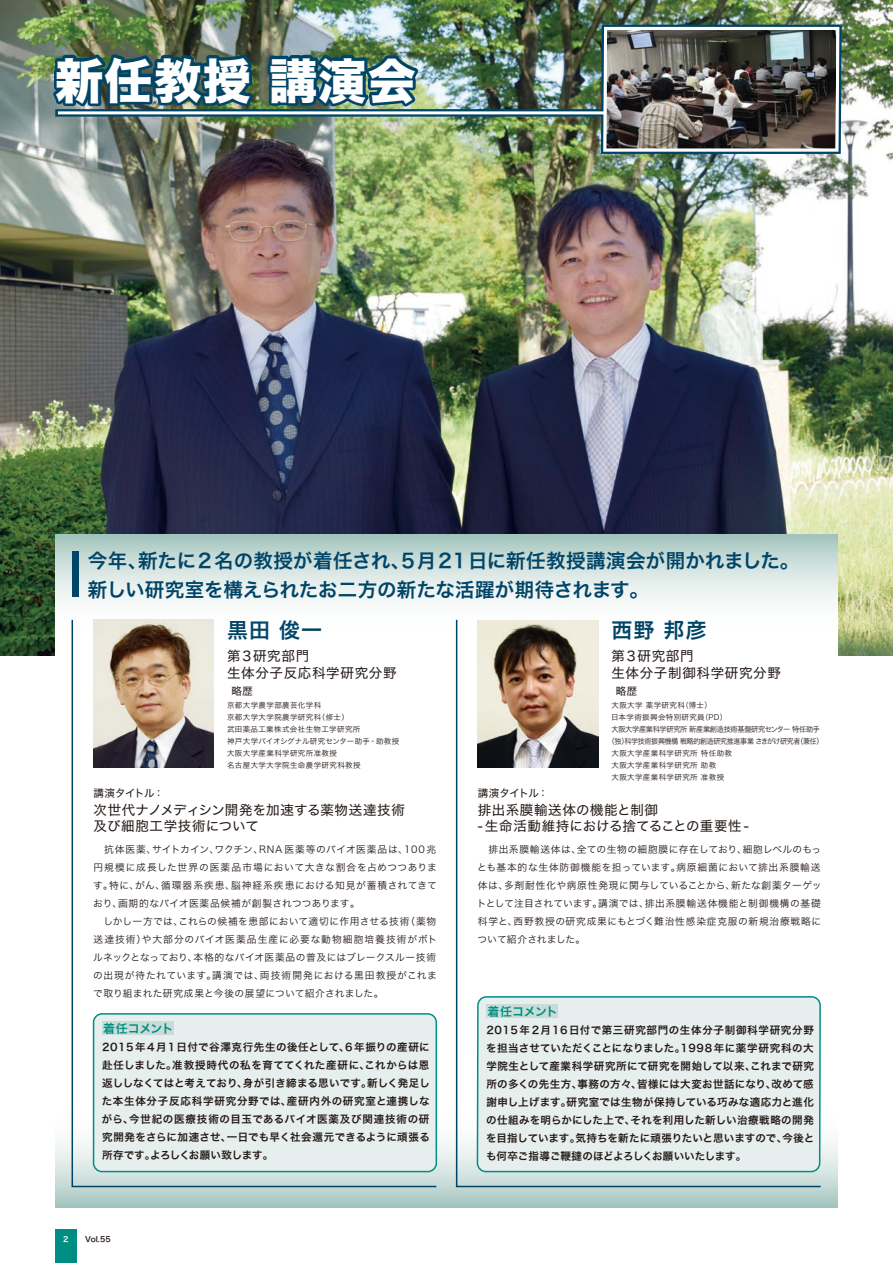
<style>
.page{position:relative;width:893px;height:1263px;background:#fff}
.page>*{position:absolute;margin:0;border:0;box-sizing:border-box;transform-origin:0 0}
.t1{font:48px "Hira Kaku Std W8";letter-spacing:.025em;color:#fff}
.t2{font:21px "Hira Kaku Std W6";letter-spacing:.05em;color:#004567}
.t3{font:19.5px/28.5px "Hira Kaku Std W6";letter-spacing:.01em;color:#004567}
.t4{font:13.5px/17.2px "Hira Kaku Std W4";letter-spacing:.05em;color:#231916}
.t5{font:13.5px/16.5px "Hira Kaku Std W4";letter-spacing:.025em;color:#231916}
.t6{font:13.5px/16.5px "Hira Kaku Std W4";letter-spacing:.015em;color:#231916}
.t7{font:12px "Hira Kaku Pro W6";letter-spacing:-.02em;color:#008e83}
.t8{font:10.5px/18px "Hira Kaku Pro W6";letter-spacing:.005em;color:#231916;text-align:justify}
.t9{font:10.5px "Hira Kaku Std W4";letter-spacing:-.025em;color:#231916}
.t10{font:9.75px/18px "Hira Kaku Pro W3";letter-spacing:.055em;color:#231916}
.t11{font:7.5px/12px "Hira Kaku Pro W3";letter-spacing:.05em;color:#231916}
.t12{font:7.5px "Hira Kaku Pro W3";letter-spacing:-.04em;color:#231916;scale:.93 1}
.t13{font:7.5px "Hira Kaku Pro W3";letter-spacing:-.045em;color:#231916;scale:.96 1}
.t14{font:7.5px "Hira Kaku Pro W6";color:#231916}
.t15{font:7.5px "Hira Kaku Pro W6";color:#fff}
</style>
<div class="page">
<div style="left:55px;top:1229px;width:22px;height:34px;background:#008e83"></div>
<img style="left:0;top:0;width:893px;height:655px">
<svg style="left:55px;top:1142px;width:783px;height:66px"></svg>
<svg style="left:55px;top:534px;width:783px;height:121px"></svg>
<svg style="left:71px;top:618px;width:367px;height:570px"></svg>
<div style="left:72px;top:551px;width:7px;height:46px;background:#004567"></div>
<svg style="left:455px;top:618px;width:367px;height:570px"></svg>
<img style="left:93px;top:620px;width:121px;height:148px">
<div style="left:94px;top:1014px;width:342px;height:157px;background:#e6efed;border-radius:9px"></div>
<div style="left:93px;top:1013px;width:344px;height:159px;border:2px solid #008e83;border-radius:9px"></div>
<div style="left:102px;top:1021px;width:71px;height:14px;background:#c9dcd8"></div>
<img style="left:476px;top:0;width:346px;height:1173px">
<div style="left:486px;top:1004px;width:72px;height:14px;background:#c9dcd8"></div>
<img style="left:48px;top:49px;width:376px;height:64px">
<svg style="left:55px;top:109px;width:542px;height:8px"></svg>
<hr style="left:58px;top:111px;width:609px;height:3px;background:#fff">
<img style="left:597px;top:21px;width:248px;height:137px">
<p class="t1" style="left:55px;top:54px;width:362px">新任教授 講演会</p>
<p class="t3" style="left:88px;top:547px;width:713px">今年、新たに2名の教授が着任され、5月21日に新任教授講演会が開かれました。新しい研究室を構えられたお二方の新たな活躍が期待されます。</p>
<p class="t2" style="left:227px;top:613px;width:97px">黒田 俊一</p>
<p class="t4" style="left:227px;top:647px;width:171px">第３研究部門<br>生体分子反応科学研究分野</p>
<p class="t9" style="left:231px;top:683px;width:23px">略歴</p>
<p class="t11" style="left:227px;top:698px;width:174px">京都大学農学部農芸化学科<br>京都大学大学院農学研究科（修士）<br>武田薬品工業株式会社生物工学研究所<br>神戸大学バイオシグナル研究センター助手・助教授大阪大学産業科学研究所准教授<br>名古屋大学大学院生命農学研究科教授</p>
<p class="t9" style="left:94px;top:785px;width:72px">講演タイトル：</p>
<p class="t6" style="left:94px;top:801px;width:313px">次世代ナノメディシン開発を加速する薬物送達技術及び細胞工学技術について</p>
<p class="t10" style="left:93px;top:839px;width:346px">　抗体医薬、サイトカイン、ワクチン、RNA 医薬等のバイオ医薬品は、100 兆円規模に成長した世界の医薬品市場において大きな割合を占めつつあります。特に、がん、循環器系疾患、脳神経系疾患における知見が蓄積されてきており、画期的なバイオ医薬品候補が創製されつつあります。<br>　しかし一方では、これらの候補を患部において適切に作用させる技術（薬物送達技術）や大部分のバイオ医薬品生産に必要な動物細胞培養技術がボトルネックとなっており、本格的なバイオ医薬品の普及にはブレークスルー技術の出現が待たれています。講演では、両技術開発における黒田教授がこれまで取り組まれた研究成果と今後の展望について紹介されました。</p>
<p class="t2" style="left:611px;top:613px;width:97px">西野 邦彦</p>
<p class="t4" style="left:611px;top:647px;width:171px">第３研究部門<br>生体分子制御科学研究分野</p>
<p class="t9" style="left:616px;top:683px;width:23px">略歴</p>
<p class="t11" style="left:611px;top:698px;width:101px">大阪大学 薬学研究科（博士）</p>
<p class="t11" style="left:611px;top:710px;width:117px">日本学術振興会特別研究員（PD）</p>
<p class="t13" style="left:611px;top:722px;width:219px">大阪大学産業科学研究所 新産業創造技術基盤研究センター 特任助手</p>
<p class="t12" style="left:608px;top:734px;width:233px">（独）科学技術振興機構 戦略的創造研究推進事業 さきがけ研究者（兼任）</p>
<p class="t11" style="left:611px;top:746px;width:122px">大阪大学産業科学研究所 特任助教</p>
<p class="t11" style="left:611px;top:758px;width:106px">大阪大学産業科学研究所 助教</p>
<p class="t11" style="left:611px;top:770px;width:114px">大阪大学産業科学研究所 准教授</p>
<p class="t9" style="left:478px;top:785px;width:72px">講演タイトル：</p>
<p class="t5" style="left:478px;top:801px;width:272px">排出系膜輸送体の機能と制御　<br>-生命活動維持における捨てることの重要性 -</p>
<p class="t10" style="left:477px;top:839px;width:346px;text-align:justify">　排出系膜輸送体は、全ての生物の細胞膜に存在しており、細胞レベルのもっとも基本的な生体防御機能を担っています。病原細菌において排出系膜輸送体は、多剤耐性化や病原性発現に関与していることから、新たな創薬ターゲットとして注目されています。講演では、排出系膜輸送体機能と制御機構の基礎科学と、西野教授の研究成果にもとづく難治性感染症克服の新規治療戦略について紹介されました。</p>
<p class="t7" style="left:487px;top:1000px;width:72px">着任コメント</p>
<p class="t7" style="left:103px;top:1017px;width:72px">着任コメント</p>
<p class="t8" style="left:486px;top:1021px;width:330px">2015年2月16日付で第三研究部門の生体分子制御科学研究分野を担当させていただくことになりました。1998年に薬学研究科の大学院生として産業科学研究所にて研究を開始して以来、これまで研究所の多くの先生方、事務の方々、皆様には大変お世話になり、改めて感謝申し上げます。研究室では生物が保持している巧みな適応力と進化の仕組みを明らかにした上で、それを利用した新しい治療戦略の開発を目指しています。気持ちを新たに頑張りたいと思いますので、今後とも何卒ご指導ご鞭撻のほどよろしくお願いいたします。</p>
<p class="t8" style="left:102px;top:1038px;width:330px">2015年4月1日付で谷澤克行先生の後任として、6年振りの産研に赴任しました。准教授時代の私を育ててくれた産研に、これからは恩返ししなくてはと考えており、身が引き締まる思いです。新しく発足した本生体分子反応科学研究分野では、産研内外の研究室と連携しながら、今世紀の医療技術の目玉であるバイオ医薬及び関連技術の研究開発をさらに加速させ、一日でも早く社会還元できるように頑張る所存です。よろしくお願い致します。</p>
<p class="t15" style="left:63px;top:1232px;width:7px">2</p>
<p class="t14" style="left:85px;top:1232px;width:27px">Vol.55</p>
</div>
